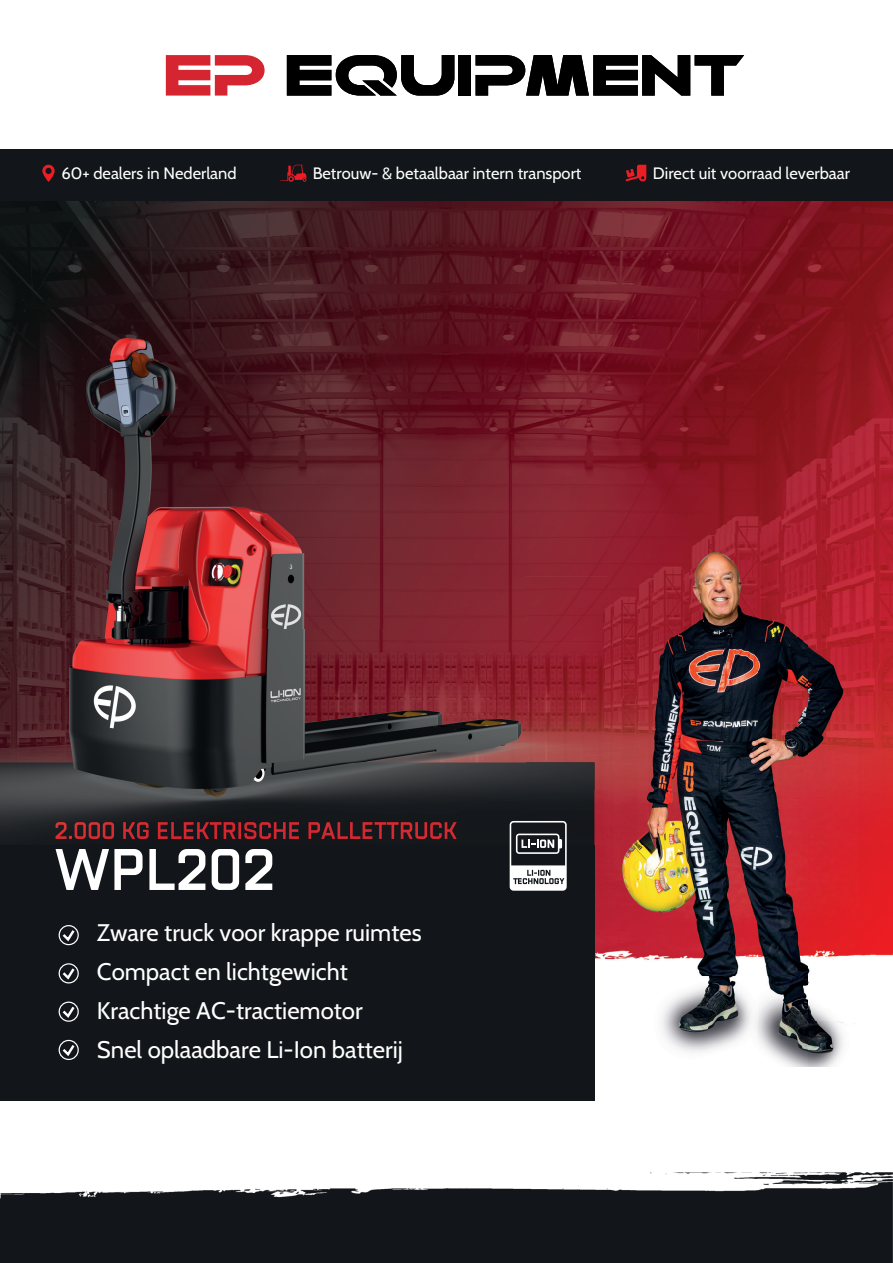
<style>
.page{position:relative;width:893px;height:1263px;background:#fff}
.page>*{position:absolute;margin:0;border:0;box-sizing:border-box;transform-origin:0 0}
.t1{font:600 58.5px "Revx Neue";color:#fff}
.t2{font:24px/39px "Cabin";color:#fff}
.t3{font:16.5px "Cabin";color:#fff}
</style>
<div class="page">
<img style="left:578px;top:976px;width:52px;height:287px">
<img style="left:841px;top:1172px;width:52px;height:91px">
<div style="left:0;top:1187px;width:578px;height:76px;background:#121519"></div>
<img style="left:630px;top:1172px;width:211px;height:91px">
<img style="left:594px;top:845px;width:299px;height:131px">
<div style="left:459px;top:55px;width:12px;height:41px;background:#000001"></div>
<svg style="left:287px;top:55px;width:167px;height:41px"></svg>
<svg style="left:476px;top:55px;width:268px;height:41px"></svg>
<svg style="left:166px;top:55px;width:99px;height:41px"></svg>
<div style="left:0;top:762px;width:594px;height:339px;background:#121519"></div>
<div style="left:59px;top:1040px;width:20px;height:20px;border:1px solid #fff;border-radius:50%"></div>
<svg style="left:60px;top:1042px;width:17px;height:16px"></svg>
<div style="left:59px;top:925px;width:20px;height:20px;border:1px solid #fff;border-radius:50%"></div>
<svg style="left:60px;top:927px;width:17px;height:16px"></svg>
<div style="left:59px;top:963px;width:20px;height:20px;border:1px solid #fff;border-radius:50%"></div>
<svg style="left:60px;top:966px;width:17px;height:15px"></svg>
<div style="left:59px;top:1001px;width:20px;height:21px;border:1px solid #fff;border-radius:50%"></div>
<svg style="left:60px;top:1004px;width:17px;height:16px"></svg>
<img style="left:0;top:200px;width:788px;height:215px">
<img style="left:788px;top:200px;width:105px;height:376px">
<img style="left:0;top:415px;width:525px;height:347px">
<img style="left:525px;top:415px;width:263px;height:161px">
<img style="left:525px;top:576px;width:83px;height:215px">
<img style="left:859px;top:576px;width:34px;height:269px">
<img style="left:594px;top:791px;width:14px;height:54px">
<img style="left:0;top:762px;width:594px;height:83px">
<img style="left:56px;top:822px;width:401px;height:17px">
<img style="left:608px;top:534px;width:251px;height:533px">
<div style="left:0;top:149px;width:893px;height:51px;background:#121519"></div>
<svg style="left:42px;top:165px;width:13px;height:17px"></svg>
<svg style="left:625px;top:165px;width:21px;height:16px"></svg>
<svg style="left:280px;top:165px;width:27px;height:17px"></svg>
<svg style="left:510px;top:821px;width:57px;height:70px"></svg>
<p class="t3" style="left:62px;top:161px;width:177px">60+ dealers in Nederland</p>
<p class="t3" style="left:313px;top:161px;width:270px">Betrouw- &amp; betaalbaar intern transport</p>
<p class="t3" style="left:653px;top:161px;width:199px">Direct uit voorraad leverbaar</p>
<h1 class="t1" style="left:54px;top:835px;width:222px">WPL202</h1>
<p class="t2" style="left:97px;top:911px;width:326px">Zware truck voor krappe ruimtes<br>Compact en lichtgewicht<br>Krachtige AC-tractiemotor<br>Snel oplaadbare Li-Ion batterij</p>
</div>
